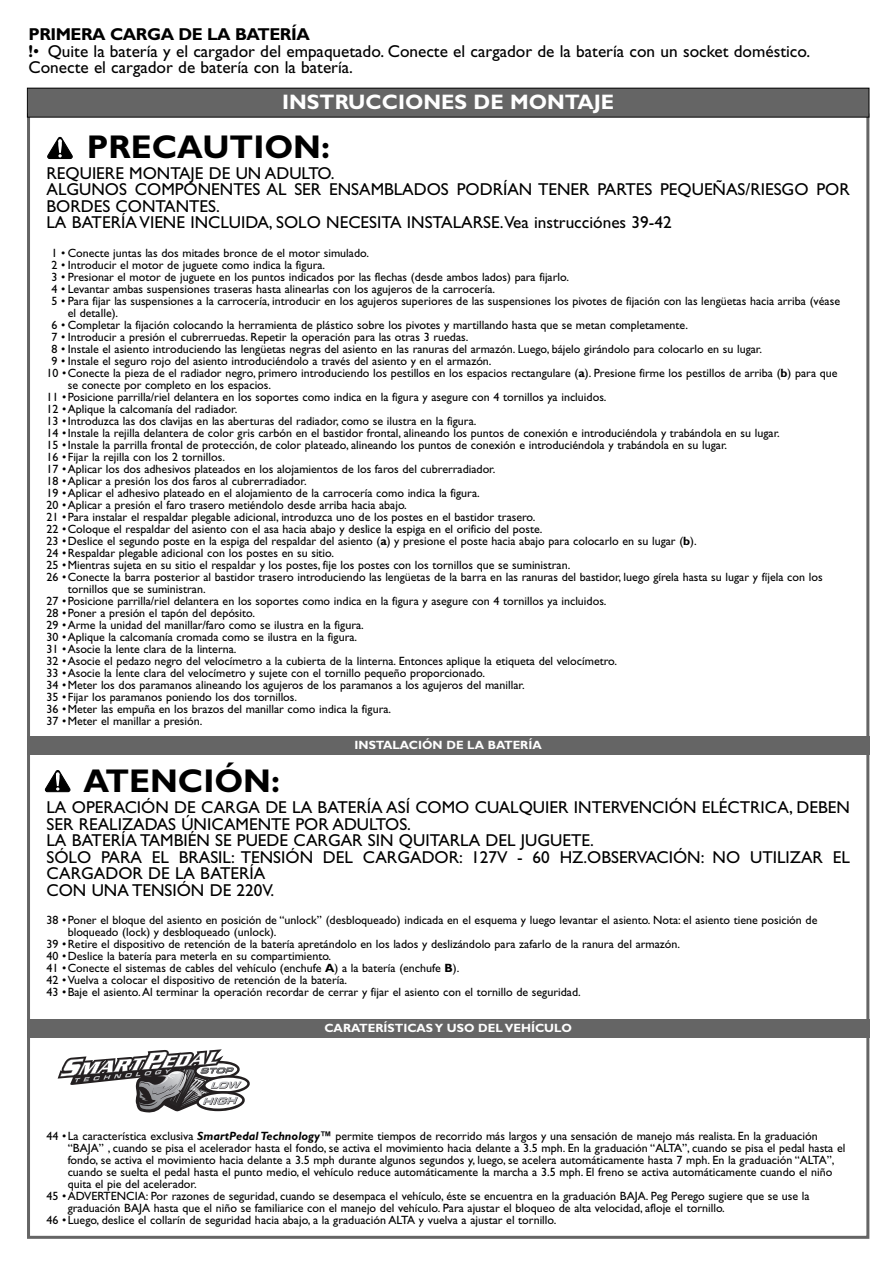
<style>
.page{position:relative;width:893px;height:1263px;background:#fff}
.page>*{position:absolute;margin:0;border:0;box-sizing:border-box;transform-origin:0 0}
.t1{font:700 33px "Gill Sans";color:#000}
.t2{font:700 21px "Gill Sans";color:#fff}
.t3{font:17.25px/16.5px "Gill Sans";color:#000}
.t4{font:12px "Gill Sans";color:#000}
.t5{font:700 12px "Gill Sans";color:#fff}
.s1{font-weight:700}
.s2{font-weight:700;font-style:italic}
</style>
<div class="page">
<div style="left:27px;top:1019px;width:842px;height:19px;background:#656565"></div>
<div style="left:27px;top:736px;width:842px;height:18px;background:#656565"></div>
<svg style="left:47px;top:137px;width:26px;height:23px"></svg>
<svg style="left:45px;top:770px;width:26px;height:23px"></svg>
<div style="left:28px;top:89px;width:840px;height:28px;background:#656565"></div>
<div style="left:27px;top:88px;width:842px;height:30px;border:1px solid #000"></div>
<svg style="left:58px;top:1049px;width:192px;height:63px"></svg>
<h3 class="t3" style="left:29px;top:28px;width:783px"><span class="s1">PRIMERA CARGA DE LA BATERÍA<br>!</span>• Quite la batería y el cargador del empaquetado. Conecte el cargador de la batería con un socket doméstico.<br>Conecte el cargador de batería con la batería.</h3>
<h2 class="t2" style="left:282px;top:95px;width:333px">INSTRUCCIONES DE MONTAJE</h2>
<h1 class="t1" style="left:87px;top:135px;width:245px">PRECAUTION:</h1>
<h3 class="t3" style="left:47px;top:167px;width:804px">REQUIERE MONTAJE DE UN ADULTO.<br>ALGUNOS COMPONENTES AL SER ENSAMBLADOS PODRÍAN TENER PARTES PEQUEÑAS/RIESGO POR BORDES CONTANTES.<br>LA BATERÍA VIENE INCLUIDA, SOLO NECESITA INSTALARSE.Vea instrucciónes 39-42</h3>
<p class="t4" style="left:52px;top:249px;width:319px">1 • Conecte juntas las dos mitades bronce de el motor simulado.</p>
<p class="t4" style="left:52px;top:261px;width:275px">2 • Introducir el motor de juguete como indica la figura.</p>
<p class="t4" style="left:52px;top:273px;width:519px">3 • Presionar el motor de juguete en los puntos indicados por las flechas (desde ambos lados) para fijarlo.</p>
<p class="t4" style="left:52px;top:285px;width:445px">4 • Levantar ambas suspensiones traseras hasta alinearlas con los agujeros de la carrocería.</p>
<p class="t4" style="left:52px;top:297px;width:790px">5 • Para fijar las suspensiones a la carrocería, introducir en los agujeros superiores de las suspensiones los pivotes de fijación con las lengüetas hacia arriba (véase</p>
<p class="t4" style="left:68px;top:309px;width:52px">el detalle).</p>
<p class="t4" style="left:52px;top:321px;width:638px">6 • Completar la fijación colocando la herramienta de plástico sobre los pivotes y martillando hasta que se metan completamente.</p>
<p class="t4" style="left:52px;top:333px;width:418px">7 • Introducir a presión el cubrerruedas. Repetir la operación para las otras 3 ruedas.</p>
<p class="t4" style="left:52px;top:345px;width:712px">8 • Instale el asiento introduciendo las lengüetas negras del asiento en las ranuras del armazón. Luego, bájelo girándolo para colocarlo en su lugar.</p>
<p class="t4" style="left:52px;top:357px;width:441px">9 • Instale el seguro rojo del asiento introduciéndolo a través del asiento y en el armazón.</p>
<p class="t4" style="left:47px;top:369px;width:792px">10 •Conecte la pieza de el radiador negro, primero introduciendo los pestillos en los espacios rectangulare (<span class="s1">a</span>). Presione firme los pestillos de arriba (<span class="s1">b</span>) para que</p>
<p class="t4" style="left:68px;top:381px;width:205px">se conecte por completo en los espacios.</p>
<p class="t4" style="left:47px;top:393px;width:561px">11 •Posicione parrilla/riel delantera en los soportes como indica en la figura y asegure con 4 tornillos ya incluidos.</p>
<p class="t4" style="left:47px;top:405px;width:192px">12 •Aplique la calcomanía del radiador.</p>
<p class="t4" style="left:47px;top:417px;width:431px">13 •Introduzca las dos clavijas en las aberturas del radiador, como se ilustra en la figura.</p>
<p class="t4" style="left:47px;top:429px;width:734px">14 •Instale la rejilla delantera de color gris carbón en el bastidor frontal, alineando los puntos de conexión e introduciéndola y trabándola en su lugar.</p>
<p class="t4" style="left:47px;top:441px;width:682px">15 •Instale la parrilla frontal de protección, de color plateado, alineando los puntos de conexión e introduciéndola y trabándola en su lugar.</p>
<p class="t4" style="left:47px;top:453px;width:180px">16 •Fijar la rejilla con los 2 tornillos.</p>
<p class="t4" style="left:47px;top:465px;width:450px">17 •Aplicar los dos adhesivos plateados en los alojamientos de los faros del cubrerradiador.</p>
<p class="t4" style="left:47px;top:477px;width:262px">18 •Aplicar a presión los dos faros al cubrerradiador.</p>
<p class="t4" style="left:47px;top:489px;width:435px">19 •Aplicar el adhesivo plateado en el alojamiento de la carrocería como indica la figura.</p>
<p class="t4" style="left:47px;top:501px;width:362px">20 •Aplicar a presión el faro trasero metiéndolo desde arriba hacia abajo.</p>
<p class="t4" style="left:47px;top:513px;width:490px">21 •Para instalar el respaldar plegable adicional, introduzca uno de los postes en el bastidor trasero.</p>
<p class="t4" style="left:47px;top:525px;width:497px">22 •Coloque el respaldar del asiento con el asa hacia abajo y deslice la espiga en el orificio del poste.</p>
<p class="t4" style="left:47px;top:537px;width:651px">23 •Deslice el segundo poste en la espiga del respaldar del asiento (<span class="s1">a</span>) y presione el poste hacia abajo para colocarlo en su lugar (<span class="s1">b</span>).</p>
<p class="t4" style="left:47px;top:549px;width:289px">24 •Respaldar plegable adicional con los postes en su sitio.</p>
<p class="t4" style="left:47px;top:561px;width:525px">25 •Mientras sujeta en su sitio el respaldar y los postes, fije los postes con los tornillos que se suministran.</p>
<p class="t4" style="left:47px;top:573px;width:777px">26 •Conecte la barra posterior al bastidor trasero introduciendo las lengüetas de la barra en las ranuras del bastidor, luego gírela hasta su lugar y fíjela con los</p>
<p class="t4" style="left:68px;top:585px;width:139px">tornillos que se suministran.</p>
<p class="t4" style="left:47px;top:597px;width:561px">27 •Posicione parrilla/riel delantera en los soportes como indica en la figura y asegure con 4 tornillos ya incluidos.</p>
<p class="t4" style="left:47px;top:609px;width:210px">28 •Poner a presión el tapón del depósito.</p>
<p class="t4" style="left:47px;top:621px;width:319px">29 •Arme la unidad del manillar/faro como se ilustra en la figura.</p>
<p class="t4" style="left:47px;top:633px;width:312px">30 •Aplique la calcomanía cromada como se ilustra en la figura.</p>
<p class="t4" style="left:47px;top:645px;width:191px">31 •Asocie la lente clara de la linterna.</p>
<p class="t4" style="left:47px;top:657px;width:572px">32 •Asocie el pedazo negro del velocímetro a la cubierta de la linterna. Entonces aplique la etiqueta del velocímetro.</p>
<p class="t4" style="left:47px;top:669px;width:440px">33 •Asocie la lente clara del velocímetro y sujete con el tornillo pequeño proporcionado.</p>
<p class="t4" style="left:47px;top:681px;width:479px">34 •Meter los dos paramanos alineando los agujeros de los paramanos a los agujeros del manillar.</p>
<p class="t4" style="left:47px;top:693px;width:252px">35 •Fijar los paramanos poniendo los dos tornillos.</p>
<p class="t4" style="left:47px;top:705px;width:346px">36 •Meter las empuña en los brazos del manillar como indica la figura.</p>
<p class="t4" style="left:47px;top:717px;width:157px">37 •Meter el manillar a presión.</p>
<p class="t5" style="left:354px;top:741px;width:189px">INSTALACIÓN DE LA BATERÍA</p>
<h1 class="t1" style="left:84px;top:770px;width:198px">ATENCIÓN:</h1>
<p class="t3" style="left:47px;top:801px;width:804px">LA OPERACIÓN DE CARGA DE LA BATERÍA ASÍ COMO CUALQUIER INTERVENCIÓN ELÉCTRICA, DEBEN SER REALIZADAS ÚNICAMENTE POR ADULTOS.<br>LA BATERÍA TAMBIÉN SE PUEDE CARGAR SIN QUITARLA DEL JUGUETE.<br>SÓLO PARA EL BRASIL: TENSIÓN DEL CARGADOR: 127V - 60 HZ.OBSERVACIÓN: NO UTILIZAR EL CARGADOR DE LA BATERÍA<br>CON UNA TENSIÓN DE 220V.</p>
<p class="t4" style="left:47px;top:916px;width:772px">38 •Poner el bloque del asiento en posición de “unlock” (desbloqueado) indicada en el esquema y luego levantar el asiento. Nota: el asiento tiene posición de</p>
<p class="t4" style="left:68px;top:928px;width:210px">bloqueado (lock) y desbloqueado (unlock).</p>
<p class="t4" style="left:47px;top:940px;width:635px">39 •Retire el dispositivo de retención de la batería apretándolo en los lados y deslizándolo para zafarlo de la ranura del armazón.</p>
<p class="t4" style="left:47px;top:952px;width:286px">40 •Deslice la batería para meterla en su compartimiento.</p>
<p class="t4" style="left:47px;top:964px;width:414px">41 •Conecte el sistemas de cables del vehículo (enchufe <span class="s1">A</span>) a la batería (enchufe <span class="s1">B</span>).</p>
<p class="t4" style="left:47px;top:976px;width:302px">42 •Vuelva a colocar el dispositivo de retención de la batería.</p>
<p class="t4" style="left:47px;top:988px;width:535px">43 •Baje el asiento. Al terminar la operación recordar de cerrar y fijar el asiento con el tornillo de seguridad.</p>
<p class="t5" style="left:324px;top:1024px;width:249px">CARATERÍSTICAS Y USO DEL VEHÍCULO</p>
<p class="t4" style="left:47px;top:1132px;width:772px">44 •La característica exclusiva <span class="s2">SmartPedal Technology™</span> permite tiempos de recorrido más largos y una sensación de manejo más realista. En la graduación</p>
<p class="t4" style="left:68px;top:1144px;width:779px">“BAJA” , cuando se pisa el acelerador hasta el fondo, se activa el movimiento hacia delante a 3.5 mph. En la graduación “ALTA”, cuando se pisa el pedal hasta el</p>
<p class="t4" style="left:68px;top:1156px;width:768px">fondo, se activa el movimiento hacia delante a 3.5 mph durante algunos segundos y, luego, se acelera automáticamente hasta 7 mph. En la graduación “ALTA”,</p>
<p class="t4" style="left:68px;top:1168px;width:766px">cuando se suelta el pedal hasta el punto medio, el vehículo reduce automáticamente la marcha a 3.5 mph. El freno se activa automáticamente cuando el niño</p>
<p class="t4" style="left:68px;top:1180px;width:130px">quita el pie del acelerador.</p>
<p class="t4" style="left:47px;top:1192px;width:764px">45 •ADVERTENCIA: Por razones de seguridad, cuando se desempaca el vehículo, éste se encuentra en la graduación BAJA. Peg Perego sugiere que se use la</p>
<p class="t4" style="left:68px;top:1204px;width:658px">graduación BAJA hasta que el niño se familiarice con el manejo del vehículo. Para ajustar el bloqueo de alta velocidad, afloje el tornillo.</p>
<p class="t4" style="left:47px;top:1216px;width:511px">46 •Luego, deslice el collarín de seguridad hacia abajo, a la graduación ALTA y vuelva a ajustar el tornillo.</p>
</div>
